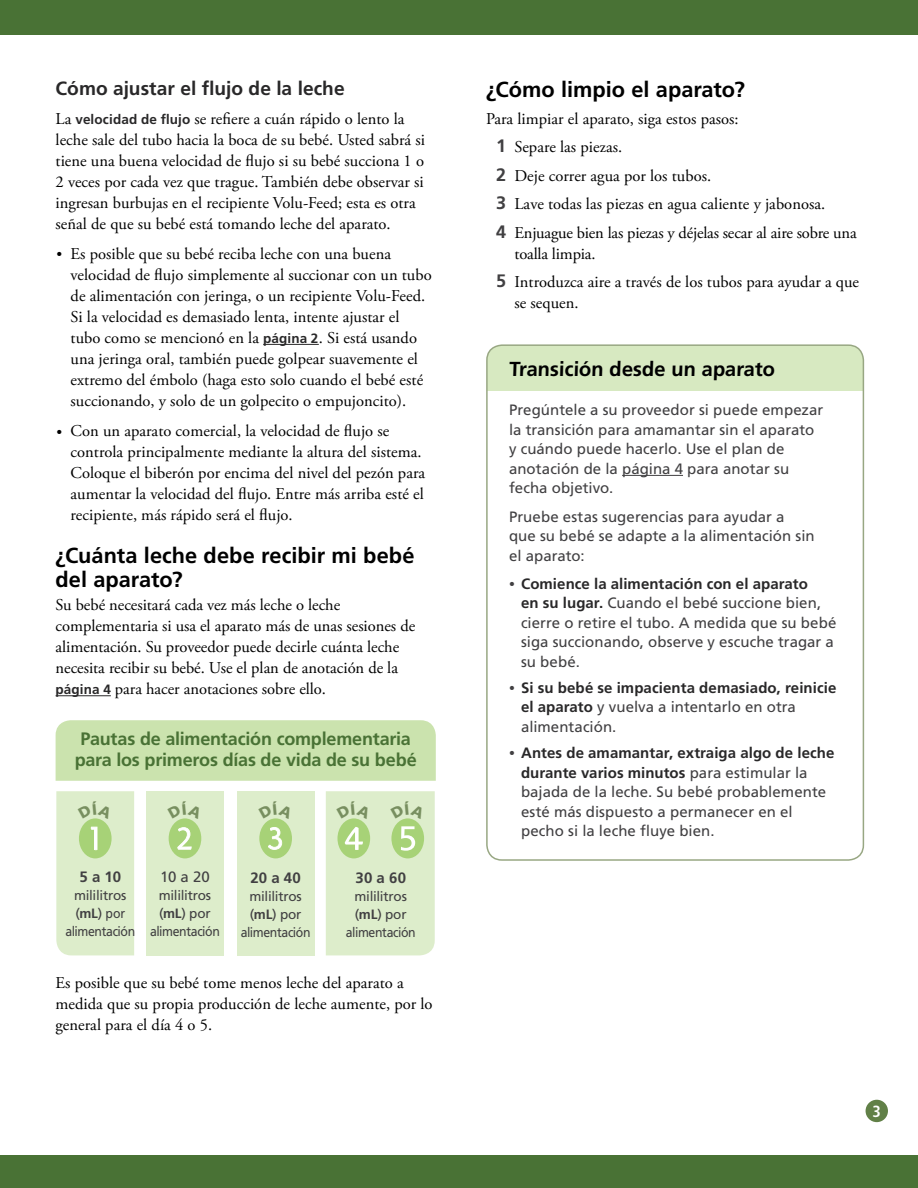
<style>
.page{position:relative;width:918px;height:1188px;background:#fff}
.page>*{position:absolute;margin:0;border:0;box-sizing:border-box;transform-origin:0 0}
.Level_1{font:700 21.75px/24px "Frutiger LT Std";color:#000}
.Main_table{font:700 20.25px "Frutiger LT Std";color:#000}
.Level_2{font:700 19.2px "Frutiger LT Std";color:#292829}
.t1{font:700 18px/21px "Frutiger LT Std";letter-spacing:-.01em;color:#497235;text-align:center}
.Main{font:16.5px/21px "Adobe Garamond Pro";color:#000}
.Level_2-2{font:16.5px/21px "Adobe Garamond Pro";color:#000}
.t2{font:700 condensed 16.2px "Frutiger LT Std";color:#fff}
.Main_table-2{font:15px/19.5px "Frutiger LT Std";color:#414042}
.t3{font:700 15px/19.5px "Frutiger LT Std";letter-spacing:.005em;color:#292829}
.t4{font:700 15px "Frutiger LT Std";letter-spacing:.015em;color:#414042}
.t5{font:13.5px/18px "Frutiger LT Std";letter-spacing:-.025em;color:#414042;text-align:center}
.s1{font-family:"Frutiger LT Std";font-weight:700;font-size:13.5px;color:#292829}
.s2{font-size:15px}
.s3{font-size:16.8px}
.s4{font-weight:700}
.s5{font-family:"Frutiger LT Std";font-weight:700;font-size:18px;color:#414042}
.s6{font-family:"Adobe Garamond Pro"}
.s7{font-weight:700;color:#292829}
.s8{font-family:"Adobe Garamond Pro";font-weight:400;color:#414042}
.s9{font-weight:400;color:#414042}
</style>
<div class="page">
<div style="left:0;top:0;width:918px;height:35px;background:#497235"></div>
<div style="left:0;top:1156px;width:918px;height:32px;background:#497235"></div>
<div style="left:866px;top:1100px;width:22px;height:22px;background:#618047;border-radius:50%"></div>
<hr style="left:263px;top:344px;width:56px;height:1px;background:#292829">
<hr style="left:56px;top:695px;width:55px;height:1px;background:#292829">
<div style="left:146px;top:791px;width:78px;height:164px;background:#ddedcb"></div>
<div style="left:169px;top:818px;width:32px;height:40px;background:#a7d277;border-radius:50%"></div>
<svg style="left:177px;top:827px;width:15px;height:23px"></svg>
<div style="left:237px;top:791px;width:78px;height:164px;background:#ddedcb"></div>
<div style="left:259px;top:818px;width:33px;height:40px;background:#a7d277;border-radius:50%"></div>
<svg style="left:268px;top:827px;width:14px;height:23px"></svg>
<div style="left:56px;top:720px;width:380px;height:61px;background:#cbe3ae"></div>
<div style="left:487px;top:345px;width:376px;height:46px;background:#d7e9c1"></div>
<div style="left:486px;top:344px;width:378px;height:517px;border:2px solid #98a783;border-radius:15px"></div>
<hr style="left:622px;top:475px;width:61px;height:1px;background:#414042">
<svg style="left:56px;top:791px;width:78px;height:164px;background:#d9ebc6"></svg>
<svg style="left:326px;top:791px;width:109px;height:164px;background:#d8eac4"></svg>
<p class="Level_2" style="left:56px;top:77px;width:291px">Cómo ajustar el flujo de la leche</p>
<p class="Main" style="left:56px;top:109px;width:371px">La <span class="s1">velocidad de flujo</span> se refiere a cuán rápido o lento la leche sale del tubo hacia la boca de su bebé. Usted sabrá si tiene una buena velocidad de flujo si su bebé succiona 1 o 2 veces por cada vez que trague. También debe observar si ingresan burbujas en el recipiente Volu-Feed; esta es otra señal de que su bebé está tomando leche del aparato.</p>
<p class="Main" style="left:71px;top:244px;width:363px;text-indent:-14px"><span class="s2">•</span> Es posible que su bebé reciba leche con una buena velocidad de flujo simplemente al succionar con un tubo de alimentación con jeringa, o un recipiente Volu-Feed.<br>Si la velocidad es demasiado lenta, intente ajustar el tubo como se mencionó en la <span class="s1">página 2</span>. Si está usando una jeringa oral, también puede golpear suavemente el extremo del émbolo (haga esto solo cuando el bebé esté succionando, y solo de un golpecito o empujoncito).</p>
<p class="Main" style="left:71px;top:421px;width:356px;text-indent:-14px"><span class="s2">•</span> Con un aparato comercial, la velocidad de flujo se controla principalmente mediante la altura del sistema.<br>Coloque el biberón por encima del nivel del pezón para aumentar la velocidad del flujo. Entre más arriba esté el recipiente, más rápido será el flujo.</p>
<p class="Level_1" style="left:56px;top:544px;width:361px">¿Cuánta leche debe recibir mi bebé del aparato?</p>
<p class="Main" style="left:56px;top:595px;width:361px">Su bebé necesitará cada vez más leche o leche complementaria si usa el aparato más de unas sesiones de alimentación. Su proveedor puede decirle cuánta leche necesita recibir su bebé. Use el plan de anotación <span class="s3">de la </span><span class="s1">página 4</span> para hacer anotaciones sobre ello.</p>
<p class="t1" style="left:75px;top:729px;width:343px">Pautas de alimentación complementaria para los primeros días de vida de su bebé</p>
<p class="t4" style="left:80px;top:868px;width:43px">5 a 10</p>
<p class="t5" style="left:65px;top:887px;width:71px">mililitros (<span class="s4">mL</span>) por alimentación</p>
<p class="Main_table-2" style="left:160px;top:868px;width:51px">10 a 20</p>
<p class="t5" style="left:150px;top:887px;width:71px">mililitros (<span class="s4">mL</span>) por alimentación</p>
<p class="t4" style="left:250px;top:869px;width:52px">20 a 40</p>
<p class="t5" style="left:241px;top:887px;width:71px">mililitros (<span class="s4">mL</span>) por alimentación</p>
<p class="t4" style="left:356px;top:869px;width:52px">30 a 60</p>
<p class="t5" style="left:346px;top:887px;width:71px">mililitros (<span class="s4">mL</span>) por alimentación</p>
<p class="Level_2-2" style="left:56px;top:973px;width:379px">Es posible que su bebé tome menos leche del aparato a medida que su propia producción de leche aumente, por lo general para el día 4 o 5.</p>
<p class="Level_1" style="left:486px;top:78px;width:261px">¿Cómo limpio el aparato?</p>
<p class="Main" style="left:486px;top:108px;width:254px">Para limpiar el aparato, siga estos pasos:</p>
<p class="Main" style="left:496px;top:137px;width:128px"><span class="s5">1</span> Separe las piezas.</p>
<p class="Main" style="left:496px;top:166px;width:217px"><span class="s5">2</span> Deje correr agua por los tubos.</p>
<p class="Main" style="left:496px;top:194px;width:331px"><span class="s5">3</span> Lave todas las piezas en agua caliente y jabonosa.</p>
<p class="Main" style="left:514px;top:223px;width:344px;text-indent:-18px"><span class="s5">4</span> Enjuague bien las piezas y déjelas secar al aire sobre una toalla limpia.</p>
<p class="Main" style="left:514px;top:272px;width:346px;text-indent:-18px"><span class="s5">5</span> Introduzca aire a través de los tubos para ayudar a que se sequen.</p>
<p class="Main_table" style="left:509px;top:357px;width:268px">Transición desde un aparato</p>
<p class="Main_table-2" style="left:509px;top:401px;width:316px">Pregúntele a su proveedor si puede empezar la transición para amamantar sin el aparato y cuándo puede hacerlo. Use el plan de anotación de la página 4 para anotar su fecha objetivo.</p>
<p class="Main_table-2" style="left:509px;top:507px;width:307px">Pruebe estas sugerencias para ayudar a que su bebé se adapte a la alimentación sin el aparato:</p>
<p class="Main_table-2" style="left:521px;top:574px;width:317px;text-indent:-12px"><span class="s6">•</span> <span class="s7">Comience la alimentación con el aparato<br>en su lugar.</span> Cuando el bebé succione bien, cierre o retire el tubo. A medida que su bebé siga succionando, observe y escuche tragar a su bebé.</p>
<p class="t3" style="left:521px;top:678px;width:317px;text-indent:-12px"><span class="s8">•</span> Si su bebé se impacienta demasiado, reinicie el aparato <span class="s9">y vuelva a intentarlo en otra alimentación.</span></p>
<p class="Main_table-2" style="left:521px;top:743px;width:315px;text-indent:-12px"><span class="s6">•</span> <span class="s7">Antes de amamantar, extraiga algo de leche durante varios minutos</span> para estimular la bajada de la leche. Su bebé probablemente esté más dispuesto a permanecer en el pecho si la leche fluye bien.</p>
<p class="t2" style="left:873px;top:1101px;width:10px">3</p>
</div>
